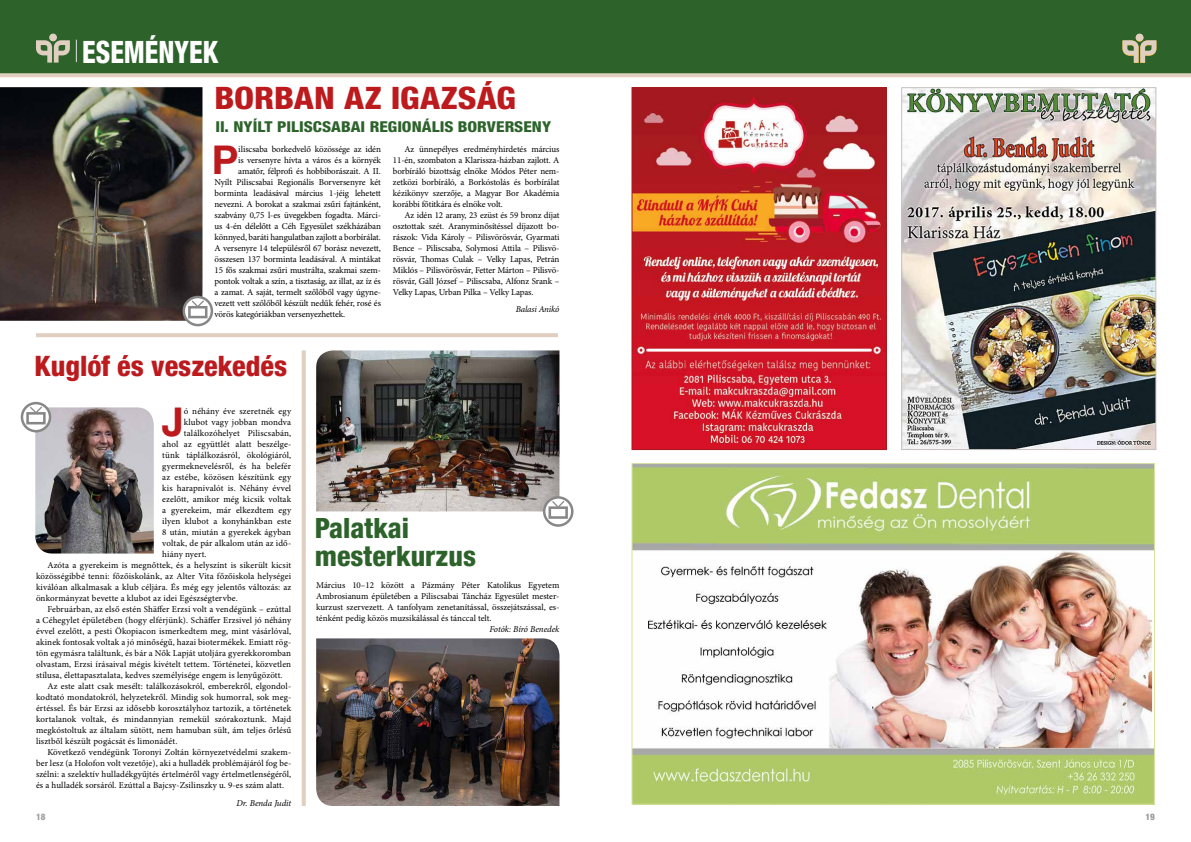
<style>
.page{position:relative;width:1191px;height:842px;background:#fff}
.page>*{position:absolute;margin:0;border:0;box-sizing:border-box;transform-origin:0 0}
.t1{font:700 39.8px "Helvetica Neue LT Pro";color:#bc1a1d}
.t2{font:800 condensed 31px "Helvetica Neue LT Pro";letter-spacing:-.005em;color:#bc1a1d;scale:1.13 1}
.t3{font:800 condensed 30.9px "Helvetica Neue LT Pro";color:#fff;scale:.88 1}
.t4{font:800 condensed 28.2px "Helvetica Neue LT Pro";color:#bc1a1d}
.t5{font:800 condensed 28px/28px "Helvetica Neue LT Pro";color:#2d632b}
.t6{font:800 condensed 15px "Helvetica Neue LT Pro";color:#2d632b;scale:1.13 1}
.t7{font:9px/11px "Minion Pro";letter-spacing:.005em;color:#000;text-align:justify}
.t8{font:9px "Minion Pro";letter-spacing:-.015em;color:#000}
.t9{font:italic 9px "Minion Pro";letter-spacing:-.01em;color:#000}
.t10{font:800 condensed 9px "Helvetica Neue LT Pro";color:#9d9d9c}
.t11{font:800 condensed 9px "Helvetica Neue LT Pro";color:#98989b}
</style>
<div class="page">
<img style="left:0;top:87px;width:202px;height:234px">
<div style="left:0;top:0;width:1191px;height:77px;background:#2d632b"></div>
<svg style="left:76px;top:40px;width:1px;height:22px"></svg>
<div style="left:1135px;top:34px;width:8px;height:7px;background:#e0cfc1;border-radius:50%"></div>
<svg style="left:1122px;top:40px;width:34px;height:23px"></svg>
<div style="left:49px;top:34px;width:8px;height:7px;background:#e0cfc1;border-radius:50%"></div>
<svg style="left:36px;top:40px;width:34px;height:23px"></svg>
<img style="left:633px;top:89px;width:251px;height:359px">
<div style="left:631px;top:87px;width:255px;height:363px;border:1px solid #a41a1f"></div>
<img style="left:903px;top:89px;width:251px;height:359px">
<div style="left:901px;top:87px;width:255px;height:363px;border:1px solid #c7c0bd"></div>
<img style="left:633px;top:465px;width:520px;height:338px">
<hr style="left:36px;top:333px;width:522px;height:4px;background:#e0cfc1">
<svg style="left:302px;top:350px;width:4px;height:456px;background:#e1d1c4"></svg>
<svg style="left:184px;top:297px;width:28px;height:28px"></svg>
<div style="left:182px;top:296px;width:31px;height:30px;border:2px solid #878787;border-radius:50%"></div>
<div style="left:188px;top:306px;width:19px;height:12px;border:3px solid #878787"></div>
<svg style="left:190px;top:299px;width:15px;height:9px"></svg>
<img style="left:35px;top:407px;width:119px;height:146px">
<img style="left:316px;top:350px;width:243px;height:161px">
<img style="left:316px;top:638px;width:243px;height:168px">
<svg style="left:22px;top:403px;width:28px;height:28px"></svg>
<div style="left:21px;top:402px;width:30px;height:30px;border:2px solid #878787;border-radius:50%"></div>
<div style="left:26px;top:412px;width:20px;height:12px;border:3px solid #878787"></div>
<svg style="left:29px;top:405px;width:15px;height:9px"></svg>
<svg style="left:544px;top:497px;width:28px;height:28px"></svg>
<div style="left:543px;top:496px;width:30px;height:31px;border:2px solid #878787;border-radius:50%"></div>
<div style="left:548px;top:506px;width:20px;height:13px;border:3px solid #878787"></div>
<svg style="left:551px;top:499px;width:15px;height:10px"></svg>
<h3 class="t3" style="left:82px;top:33px;width:156px">ESEMÉNYEK</h3>
<h2 class="t2" style="left:214px;top:79px;width:268px">BORBAN AZ IGAZSÁG</h2>
<h3 class="t6" style="left:215px;top:118px;width:298px">II. NYÍLT PILISCSABAI REGIONÁLIS BORVERSENY</h3>
<h1 class="t1" style="left:212px;top:135px;width:28px">P</h1>
<p class="t7" style="left:238px;top:144px;width:144px">iliscsaba borkedvelő közössége az idén</p>
<p class="t7" style="left:393px;top:144px;width:168px;text-indent:11px">Az ünnepélyes eredményhirdetés március 11-én, szombaton a Klarissza-házban zajlott. A borbíráló bizottság elnöke Módos Péter nem&shy;zetközi borbíráló, a Borkóstolás és borbírálat kézikönyv szerzője, a Magyar Bor Akadémia korábbi főtitkára és elnöke volt.</p>
<p class="t7" style="left:393px;top:210px;width:168px;text-indent:11px">Az idén 12 arany, 23 ezüst és 59 bronz díjat osztottak szét. Aranyminősítéssel díjazott bo&shy;rászok: Vida Károly – Pilisvörösvár, Gyarmati Bence – Piliscsaba, Solymosi Attila – Pilisvö&shy;rösvár, Thomas Culak – Velky Lapas, Petrán Miklós – Pilisvörösvár, Fetter Márton – Pilisvö&shy;rösvár, Gáll József – Piliscsaba, Alfonz Srank – Velky Lapas, Urban Pilka – Velky Lapas.</p>
<p class="t9" style="left:515px;top:303px;width:45px">Balasi Anikó</p>
<p class="t8" style="left:238px;top:154px;width:144px">is versenyre hívta a város és a környék</p>
<p class="t8" style="left:238px;top:165px;width:144px">amatőr, félprofi és hobbiborászait. A II.</p>
<p class="t7" style="left:214px;top:177px;width:168px">Nyílt Piliscsabai Regionális Borversenyre két</p>
<p class="t7" style="left:214px;top:188px;width:168px">borminta leadásával március 1-jéig lehetett</p>
<p class="t7" style="left:214px;top:199px;width:168px">nevezni. A borokat a szakmai zsűri fajtánként,</p>
<p class="t8" style="left:214px;top:209px;width:168px">szabvány 0,75 l-es üvegekben fogadta. Márci-</p>
<p class="t7" style="left:214px;top:221px;width:168px">us 4-én délelőtt a Céh Egyesület székházában</p>
<p class="t7" style="left:214px;top:232px;width:168px">könnyed, baráti hangulatban zajlott a borbírálat.</p>
<p class="t7" style="left:214px;top:243px;width:168px">A versenyre 14 településről 67 borász nevezett,</p>
<p class="t7" style="left:214px;top:254px;width:168px">összesen 137 borminta leadásával. A mintákat</p>
<p class="t7" style="left:214px;top:265px;width:168px">15 fős szakmai zsűri mustrálta, szakmai szem-</p>
<p class="t7" style="left:214px;top:276px;width:168px">pontok voltak a szín, a tisztaság, az illat, az íz és</p>
<p class="t7" style="left:214px;top:287px;width:168px">a zamat. A saját, termelt szőlőből vagy úgyne-</p>
<p class="t7" style="left:214px;top:298px;width:168px">vezett vett szőlőből készült nedűk fehér, rosé és</p>
<p class="t8" style="left:214px;top:308px;width:132px">vörös kategóriákban versenyezhettek.</p>
<h3 class="t4" style="left:34px;top:348px;width:254px">Kuglóf és veszekedés</h3>
<h1 class="t1" style="left:162px;top:397px;width:24px">J</h1>
<p class="t7" style="left:184px;top:406px;width:109px">ó néhány éve szeretnék egy</p>
<p class="t7" style="left:184px;top:417px;width:109px">klubot vagy jobban mondva</p>
<p class="t7" style="left:184px;top:428px;width:109px">találkozóhelyet Piliscsabán,</p>
<p class="t7" style="left:162px;top:439px;width:130px">ahol az együttlét alatt beszélge-</p>
<p class="t7" style="left:162px;top:450px;width:130px">tünk táplálkozásról, ökológiáról,</p>
<p class="t7" style="left:162px;top:461px;width:130px">gyermeknevelésről, és ha belefér</p>
<p class="t7" style="left:162px;top:472px;width:130px">az estébe, közösen készítünk egy</p>
<p class="t7" style="left:162px;top:483px;width:130px">kis harapnivalót is. Néhány évvel</p>
<p class="t7" style="left:162px;top:494px;width:130px">ezelőtt, amikor még kicsik voltak</p>
<p class="t7" style="left:162px;top:505px;width:130px">a gyerekeim, már elkezdtem egy</p>
<p class="t7" style="left:162px;top:516px;width:130px">ilyen klubot a konyhánkban este</p>
<p class="t7" style="left:162px;top:527px;width:130px">8 után, miután a gyerekek ágyban</p>
<p class="t7" style="left:162px;top:538px;width:130px">voltak, de pár alkalom után az idő-</p>
<p class="t7" style="left:162px;top:549px;width:46px">hiány nyert.</p>
<p class="t7" style="left:47px;top:560px;width:245px">Azóta a gyerekeim is megnőttek, és a helyszínt is sikerült kicsit</p>
<p class="t7" style="left:36px;top:571px;width:257px">közösségibbé tenni: főzőiskolánk, az Alter Vita főzőiskola helységei</p>
<p class="t7" style="left:36px;top:582px;width:257px">kiválóan alkalmasak a klub céljára. És még egy jelentős változás: az</p>
<p class="t7" style="left:36px;top:593px;width:203px">önkormányzat bevette a klubot az idei Egészségtervbe.</p>
<p class="t7" style="left:47px;top:604px;width:245px">Februárban, az első estén Shäffer Erzsi volt a vendégünk – ezúttal</p>
<p class="t7" style="left:36px;top:615px;width:257px">a Céhegylet épületében (hogy elférjünk). Schäffer Erzsivel jó néhány</p>
<p class="t7" style="left:36px;top:626px;width:257px">évvel ezelőtt, a pesti Ökopiacon ismerkedtem meg, mint vásárlóval,</p>
<p class="t7" style="left:36px;top:637px;width:257px">akinek fontosak voltak a jó minőségű, hazai biotermékek. Emiatt rög-</p>
<p class="t7" style="left:36px;top:648px;width:257px">tön egymásra találtunk, és bár a Nők Lapját utoljára gyerekkoromban</p>
<p class="t7" style="left:36px;top:659px;width:257px">olvastam, Erzsi írásaival mégis kivételt tettem. Történetei, közvetlen</p>
<p class="t7" style="left:36px;top:670px;width:248px">stílusa, élettapasztalata, kedves személyisége engem is lenyűgözött.</p>
<p class="t7" style="left:47px;top:681px;width:245px">Az este alatt csak mesélt: találkozásokról, emberekről, elgondol-</p>
<p class="t7" style="left:36px;top:692px;width:257px">kodtató mondatokról, helyzetekről. Mindig sok humorral, sok meg-</p>
<p class="t7" style="left:36px;top:703px;width:257px">értéssel. És bár Erzsi az idősebb korosztályhoz tartozik, a történetek</p>
<p class="t7" style="left:36px;top:714px;width:257px">kortalanok voltak, és mindannyian remekül szórakoztunk. Majd</p>
<p class="t7" style="left:36px;top:725px;width:257px">megkóstoltuk az általam sütött, nem hamuban sült, ám teljes őrlésű</p>
<p class="t7" style="left:36px;top:736px;width:143px">lisztből készült pogácsát és limonádét.</p>
<p class="t7" style="left:47px;top:747px;width:245px">Következő vendégünk Toronyi Zoltán környezetvédelmi szakem-</p>
<p class="t7" style="left:36px;top:758px;width:257px">ber lesz (a Holofon volt vezetője), aki a hulladék problémájáról fog be-</p>
<p class="t7" style="left:36px;top:769px;width:257px">szélni: a szelektív hulladékgyűjtés értelméről vagy értelmetlenségéről,</p>
<p class="t7" style="left:36px;top:780px;width:250px">és a hulladék sorsáról. Ezúttal a Bajcsy-Zsilinszky u. 9-es szám alatt.</p>
<p class="t9" style="left:236px;top:797px;width:56px">Dr. Benda Judit</p>
<p class="t10" style="left:36px;top:811px;width:11px">18</p>
<h3 class="t5" style="left:315px;top:514px;width:163px">Palatkai mesterkurzus</h3>
<p class="t7" style="left:316px;top:580px;width:245px">Március 10–12 között a Pázmány Péter Katolikus Egyetem Ambrosianum épületében a Piliscsabai Táncház Egyesület mester&shy;kurzust szervezett. A tanfolyam zenetanítással, összejátszással, es&shy;ténként pedig közös muzsikálással és tánccal telt.</p>
<p class="t9" style="left:489px;top:623px;width:71px">Fotók: Bíró Benedek</p>
<p class="t11" style="left:1145px;top:811px;width:11px">19</p>
</div>
